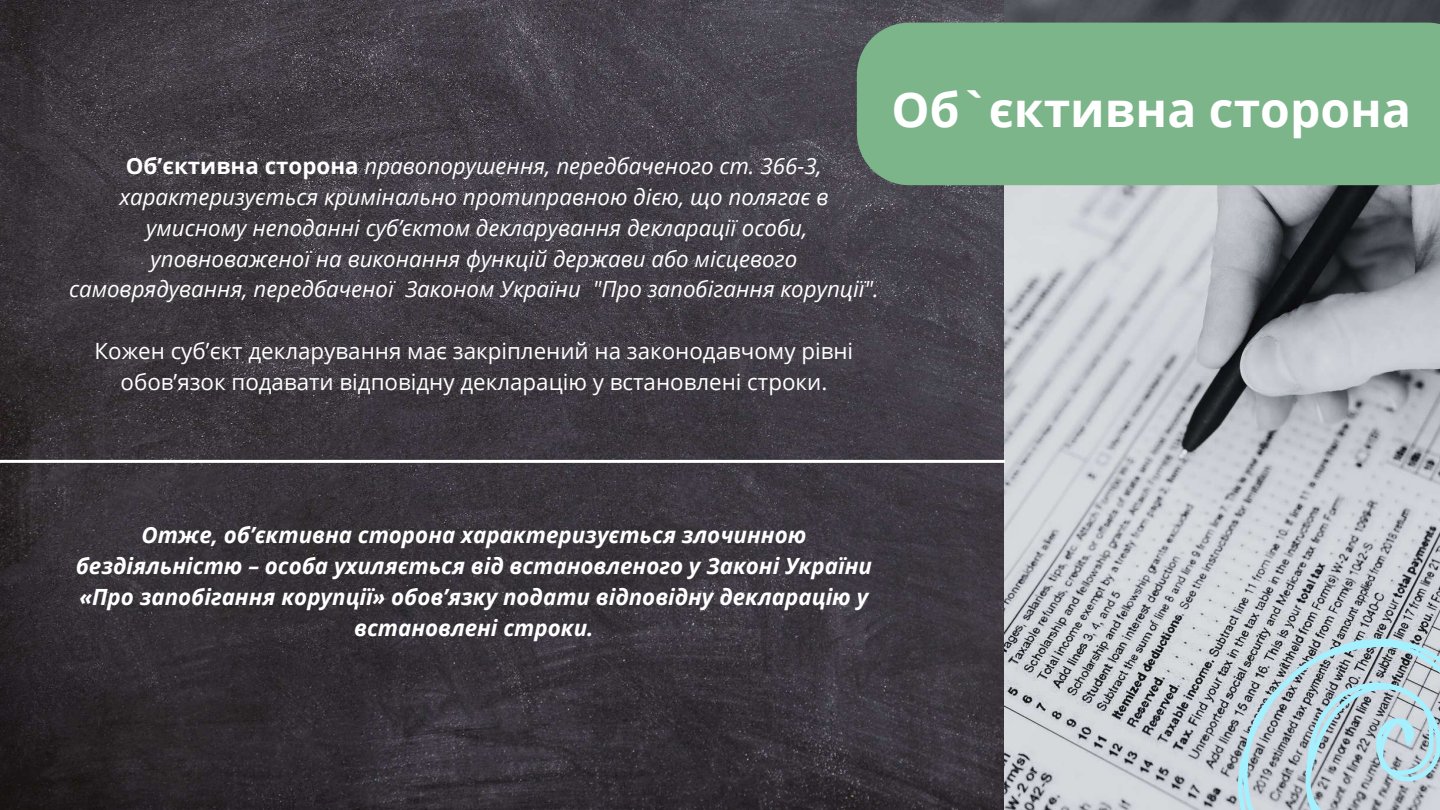
<style>
.page{position:relative;width:1440px;height:810px;background:#fff}
.page>*{position:absolute;margin:0;border:0;box-sizing:border-box;transform-origin:0 0}
.t1{font:700 48.1px "Open Sans";color:#fff}
.t2{font:italic 22.4px/30.8px "Open Sans";color:#fff;text-align:center}
.t3{font:italic 700 22.4px/30.8px "Open Sans";color:#fff;text-align:center}
.t4{font:22.4px/30.8px "Open Sans";color:#fff;text-align:center}
.s1{font-weight:700;font-style:normal}
</style>
<div class="page">
<img style="left:0;top:0;width:1005px;height:810px">
<img style="left:1005px;top:0;width:435px;height:810px">
<svg style="left:1238px;top:639px;width:202px;height:171px;background:#adbbc3"></svg>
<div style="left:857px;top:23px;width:583px;height:162px;background:#7cb58a"></div>
<hr style="left:0;top:460px;width:1005px;height:3px;background:#fff">
<p class="t2" style="left:69px;top:150px;width:811px"><span class="s1">Об’єктивна сторона</span> правопорушення, передбаченого ст. 366-3, характеризується кримінально протиправною дією, що полягає в умисному неподанні суб’єктом декларування декларації особи, уповноваженої на виконання функцій держави або місцевого самоврядування, передбаченої Законом України "Про запобігання корупції".</p>
<p class="t4" style="left:95px;top:335px;width:760px">Кожен суб’єкт декларування має закріплений на законодавчому рівні обов’язок подавати відповідну декларацію у встановлені строки.</p>
<h1 class="t1" style="left:891px;top:76px;width:521px">Об`єктивна сторона</h1>
<p class="t3" style="left:76px;top:519px;width:798px">Отже, об’єктивна сторона характеризується злочинною бездіяльністю – особа ухиляється від встановленого у Законі України «Про запобігання корупції» обов’язку подати відповідну декларацію у встановлені строки.</p>
</div>
